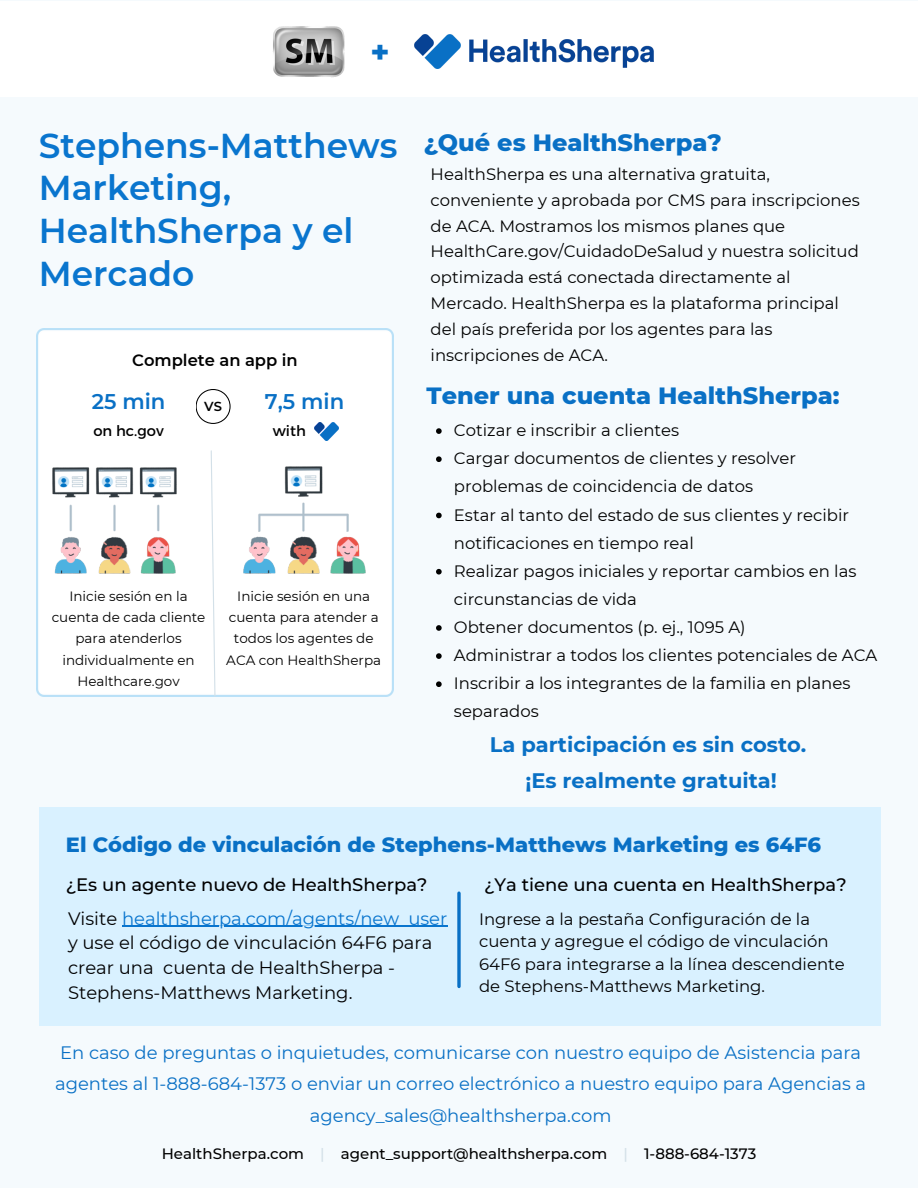
<style>
.page{position:relative;width:918px;height:1188px;background:#f5fafd}
.page>*{position:absolute;margin:0;border:0;box-sizing:border-box;transform-origin:0 0}
.t1{font:600 34.5px/42.8px "Montserrat";color:#0975ce}
.t2{font:800 31.5px "Montserrat";color:#0970c5}
.t3{font:800 24px "Montserrat";color:#0970c5}
.t4{font:600 21.3px "Montserrat";color:#0970c5}
.t5{font:800 21px "Montserrat";color:#0970c5}
.t6{font:700 21px "Montserrat";color:#0970c5}
.t7{font:18px/31.5px "Montserrat";color:#0970c5;text-align:center}
.t8{font:18px/24.8px "Montserrat";color:#000}
.t9{font:500 18px "Montserrat";color:#000}
.t10{font:16.5px/25.8px "Montserrat";color:#000}
.t11{font:600 16.35px "Montserrat";color:#000}
.t12{font:500 15px "Montserrat";color:#000}
.t13{font:14.7px "Montserrat";color:#000}
.t14{font:13.5px/21.3px "Montserrat";color:#000;text-align:center}
.t15{font:600 13.05px "Montserrat";color:#000}
.s1{color:#0975ce}
.s2{color:#d3e0e8}
</style>
<div class="page">
<div style="left:0;top:2px;width:918px;height:95px;background:#fff"></div>
<div style="left:36px;top:329px;width:358px;height:368px;background:#fff"></div>
<img style="left:53px;top:467px;width:124px;height:106px">
<img style="left:244px;top:466px;width:121px;height:107px">
<div style="left:39px;top:808px;width:841px;height:218px;background:#d9f1ff"></div>
<svg style="left:457px;top:893px;width:4px;height:94px"></svg>
<svg style="left:436px;top:428px;width:6px;height:6px"></svg>
<svg style="left:436px;top:456px;width:6px;height:6px"></svg>
<svg style="left:436px;top:513px;width:6px;height:5px"></svg>
<svg style="left:436px;top:569px;width:6px;height:6px"></svg>
<svg style="left:436px;top:625px;width:6px;height:6px"></svg>
<svg style="left:436px;top:653px;width:6px;height:6px"></svg>
<svg style="left:436px;top:681px;width:6px;height:6px"></svg>
<hr style="left:122px;top:926px;width:325px;height:1px;background:#0975ce">
<img style="left:315px;top:423px;width:23px;height:18px">
<svg style="left:196px;top:389px;width:35px;height:35px"></svg>
<svg style="left:210px;top:450px;width:6px;height:247px"></svg>
<img style="left:414px;top:34px;width:240px;height:35px">
<img style="left:273px;top:26px;width:72px;height:52px">
<p class="t2" style="left:370px;top:32px;width:21px">+</p>
<p class="t1" style="left:39px;top:124px;width:360px">Stephens-Matthews<br>Marketing,<br>HealthSherpa y el<br>Mercado</p>
<p class="t3" style="left:424px;top:127px;width:300px">¿Qué es HealthSherpa?</p>
<p class="t10" style="left:431px;top:161px;width:431px">HealthSherpa es una alternativa gratuita, conveniente y aprobada por CMS para inscripciones de ACA. Mostramos los mismos planes que HealthCare.gov/CuidadoDeSalud y nuestra solicitud optimizada está conectada directamente al Mercado. HealthSherpa es la plataforma principal del país preferida por los agentes para las inscripciones de ACA.</p>
<p class="t11" style="left:132px;top:350px;width:167px">Complete an app in</p>
<p class="t4" style="left:92px;top:388px;width:75px">25 min</p>
<p class="t13" style="left:93px;top:421px;width:72px">on hc.gov</p>
<p class="t3" style="left:427px;top:381px;width:415px">Tener una cuenta HealthSherpa:</p>
<p class="t10" style="left:454px;top:417px;width:227px">Cotizar e inscribir a clientes</p>
<p class="t10" style="left:454px;top:444px;width:344px;line-height:28.2px">Cargar documentos de clientes y resolver problemas de coincidencia de datos</p>
<p class="t10" style="left:454px;top:501px;width:397px;line-height:28.2px">Estar al tanto del estado de sus clientes y recibir notificaciones en tiempo real</p>
<p class="t10" style="left:454px;top:557px;width:404px;line-height:28.2px">Realizar pagos iniciales y reportar cambios en las circunstancias de vida</p>
<p class="t10" style="left:454px;top:614px;width:293px">Obtener documentos (p. ej., 1095 A)</p>
<p class="t10" style="left:454px;top:642px;width:425px">Administrar a todos los clientes potenciales de ACA</p>
<p class="t10" style="left:454px;top:669px;width:398px;line-height:28.2px">Inscribir a los integrantes de la familia en planes separados</p>
<p class="t6" style="left:490px;top:731px;width:318px">La participación es sin costo.</p>
<p class="t6" style="left:525px;top:767px;width:253px">¡Es realmente gratuita!</p>
<p class="t15" style="left:204px;top:399px;width:19px">VS</p>
<p class="t4" style="left:265px;top:389px;width:81px">7,5 min</p>
<p class="t13" style="left:273px;top:421px;width:35px">with</p>
<p class="t14" style="left:52px;top:585px;width:155px">Inicie sesión en la cuenta de cada cliente para atenderlos individualmente en<br>Healthcare.gov</p>
<p class="t14" style="left:226px;top:585px;width:156px">Inicie sesión en una cuenta para atender a todos los agentes de<br>ACA con HealthSherpa</p>
<p class="t5" style="left:66px;top:832px;width:757px">El Código de vinculación de Stephens-Matthews Marketing es 64F6</p>
<p class="t9" style="left:66px;top:874px;width:363px">¿Es un agente nuevo de HealthSherpa?</p>
<p class="t9" style="left:484px;top:874px;width:364px">¿Ya tiene una cuenta en HealthSherpa?</p>
<p class="t8" style="left:68px;top:906px;width:381px">Visite <span class="s1">healthsherpa.com/agents/new_user </span>y use el código de vinculación 64F6 para crear una cuenta de HealthSherpa - Stephens-Matthews Marketing.</p>
<p class="t10" style="left:479px;top:908px;width:367px;line-height:22.5px">Ingrese a la pestaña Configuración de la cuenta y agregue el código de vinculación 64F6 para integrarse a la línea descendiente de Stephens-Matthews Marketing.</p>
<p class="t7" style="left:55px;top:1037px;width:813px">En caso de preguntas o inquietudes, comunicarse con nuestro equipo de Asistencia para agentes al 1-888-684-1373 o enviar un correo electrónico a nuestro equipo para Agencias a agency_sales@healthsherpa.com</p>
<p class="t12" style="left:162px;top:1144px;width:596px">HealthSherpa.com <span class="s2">|</span> agent_support@healthsherpa.com <span class="s2">|</span> 1-888-684-1373</p>
</div>
